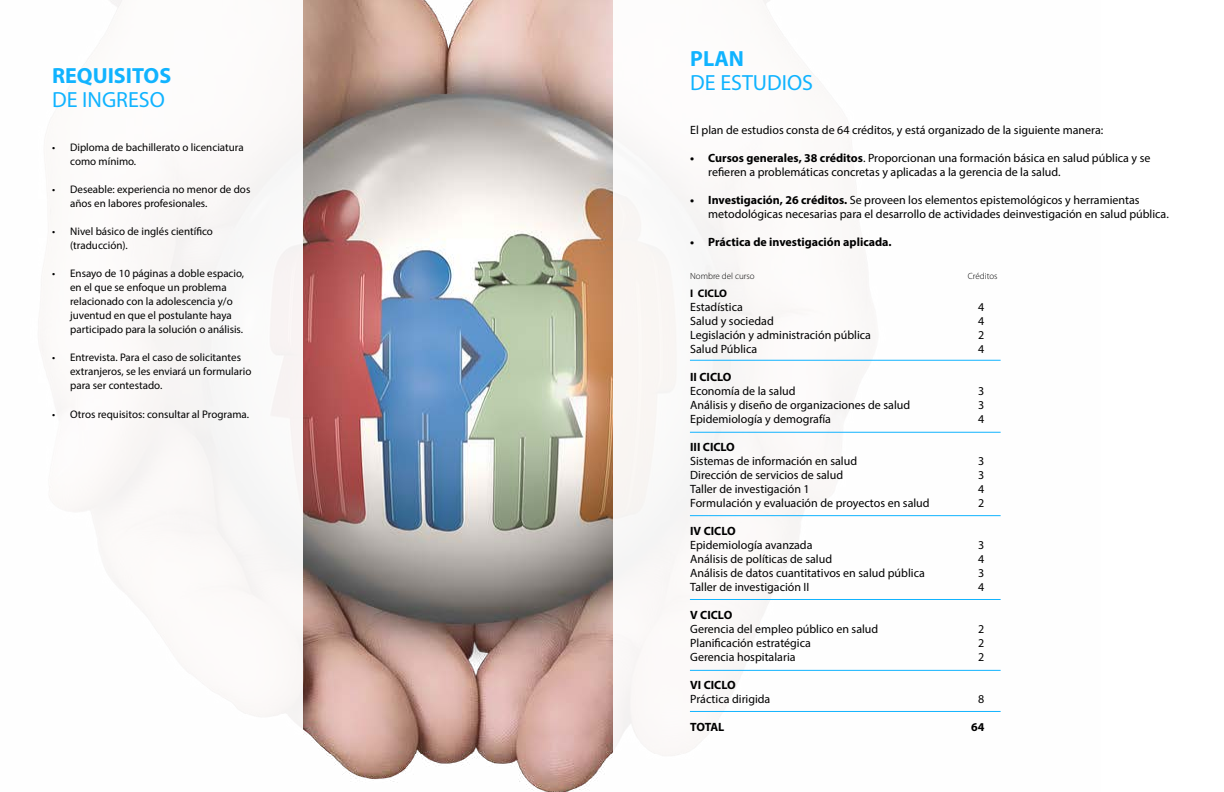
<style>
.page{position:relative;width:1224px;height:792px;background:#fff}
.page>*{position:absolute;margin:0;border:0;box-sizing:border-box;transform-origin:0 0}
.t1{font:22px "Myriad Pro";color:#10b3ff}
.t2{font:700 22px "Myriad Pro";color:#10b3ff}
.t3{font:12px/14px "Myriad Pro";color:#000}
.t4{font:700 12px "Myriad Pro";color:#000}
.t5{font:11px/14px "Myriad Pro";color:#000}
.t6{font:700 11px "Myriad Pro";color:#000}
.t7{font:300 9px "Myriad Pro";color:#000}
.s1{font-weight:700}
</style>
<div class="page">
<img style="left:302px;top:0;width:311px;height:792px">
<hr style="left:690px;top:432px;width:311px;height:1px;background:#10b3ff">
<hr style="left:690px;top:515px;width:311px;height:1px;background:#10b3ff">
<hr style="left:690px;top:599px;width:311px;height:1px;background:#10b3ff">
<hr style="left:690px;top:670px;width:311px;height:1px;background:#10b3ff">
<hr style="left:690px;top:711px;width:311px;height:1px;background:#10b3ff">
<hr style="left:690px;top:360px;width:311px;height:1px;background:#10b3ff">
<h1 class="t2" style="left:52px;top:61px;width:121px">REQUISITOS</h1>
<h1 class="t1" style="left:52px;top:86px;width:114px">DE INGRESO</h1>
<p class="t5" style="left:70px;top:140px;width:175px;text-indent:-18px">• Diploma de bachillerato o licenciatura como mínimo.</p>
<p class="t5" style="left:70px;top:182px;width:182px;text-indent:-18px">• Deseable: experiencia no menor de dos años en labores profesionales.</p>
<p class="t5" style="left:70px;top:224px;width:144px;text-indent:-18px">• Nivel básico de inglés científico (traducción).</p>
<p class="t5" style="left:70px;top:266px;width:176px;text-indent:-18px">• Ensayo de 10 páginas a doble espacio, en el que se enfoque un problema relacionado con la adolescencia y/o juventud en que el postulante haya participado para la solución o análisis.</p>
<p class="t5" style="left:70px;top:350px;width:183px;text-indent:-18px">• Entrevista. Para el caso de solicitantes extranjeros, se les enviará un formulario para ser contestado.</p>
<p class="t5" style="left:52px;top:407px;width:198px">• Otros requisitos: consultar al Programa.</p>
<h1 class="t2" style="left:690px;top:44px;width:55px">PLAN</h1>
<h1 class="t1" style="left:690px;top:69px;width:124px">DE ESTUDIOS</h1>
<p class="t3" style="left:690px;top:123px;width:415px">El plan de estudios consta de 64 créditos, y está organizado de la siguiente manera:</p>
<p class="t3" style="left:708px;top:151px;width:444px;text-indent:-18px"><span class="s1">• Cursos generales, 38 créditos</span>. Proporcionan una formación básica en salud pública y se refieren a problemáticas concretas y aplicadas a la gerencia de la salud.</p>
<p class="t3" style="left:708px;top:193px;width:462px;text-indent:-18px"><span class="s1">• Investigación, 26 créditos.</span> Se proveen los elementos epistemológicos y herramientas metodológicas necesarias para el desarrollo de actividades deinvestigación en salud pública.</p>
<p class="t4" style="left:690px;top:234px;width:203px">• Práctica de investigación aplicada.</p>
<p class="t7" style="left:690px;top:270px;width:66px">Nombre del curso</p>
<p class="t7" style="left:968px;top:270px;width:31px">Créditos</p>
<p class="t6" style="left:690px;top:286px;width:38px">I CICLO</p>
<p class="t3" style="left:690px;top:299px;width:54px">Estadística</p>
<p class="t3" style="left:978px;top:299px;width:8px">4</p>
<p class="t3" style="left:690px;top:313px;width:85px">Salud y sociedad</p>
<p class="t3" style="left:978px;top:313px;width:8px">4</p>
<p class="t3" style="left:690px;top:327px;width:182px">Legislación y administración pública</p>
<p class="t3" style="left:978px;top:327px;width:8px">2</p>
<p class="t3" style="left:690px;top:341px;width:68px">Salud Pública</p>
<p class="t3" style="left:978px;top:341px;width:8px">4</p>
<p class="t4" style="left:690px;top:369px;width:43px">II CICLO</p>
<p class="t3" style="left:690px;top:383px;width:107px">Economía de la salud</p>
<p class="t3" style="left:978px;top:383px;width:8px">3</p>
<p class="t3" style="left:690px;top:397px;width:222px">Análisis y diseño de organizaciones de salud</p>
<p class="t3" style="left:978px;top:397px;width:8px">3</p>
<p class="t3" style="left:690px;top:411px;width:142px">Epidemiología y demografía</p>
<p class="t3" style="left:978px;top:411px;width:8px">4</p>
<p class="t4" style="left:690px;top:439px;width:46px">III CICLO</p>
<p class="t3" style="left:690px;top:453px;width:168px">Sistemas de información en salud</p>
<p class="t3" style="left:978px;top:453px;width:8px">3</p>
<p class="t3" style="left:690px;top:467px;width:154px">Dirección de servicios de salud</p>
<p class="t3" style="left:978px;top:467px;width:8px">3</p>
<p class="t3" style="left:690px;top:481px;width:121px">Taller de investigación 1</p>
<p class="t3" style="left:978px;top:481px;width:8px">4</p>
<p class="t3" style="left:690px;top:495px;width:241px">Formulación y evaluación de proyectos en salud</p>
<p class="t3" style="left:978px;top:495px;width:8px">2</p>
<p class="t4" style="left:690px;top:523px;width:47px">IV CICLO</p>
<p class="t3" style="left:690px;top:537px;width:124px">Epidemiología avanzada</p>
<p class="t3" style="left:978px;top:537px;width:8px">3</p>
<p class="t3" style="left:690px;top:551px;width:143px">Análisis de políticas de salud</p>
<p class="t3" style="left:978px;top:551px;width:8px">4</p>
<p class="t3" style="left:690px;top:565px;width:236px">Análisis de datos cuantitativos en salud pública</p>
<p class="t3" style="left:978px;top:565px;width:8px">3</p>
<p class="t3" style="left:690px;top:579px;width:121px">Taller de investigación II</p>
<p class="t3" style="left:978px;top:579px;width:8px">4</p>
<p class="t4" style="left:690px;top:607px;width:44px">V CICLO</p>
<p class="t3" style="left:690px;top:621px;width:190px">Gerencia del empleo público en salud</p>
<p class="t3" style="left:978px;top:621px;width:8px">2</p>
<p class="t3" style="left:690px;top:635px;width:122px">Planificación estratégica</p>
<p class="t3" style="left:978px;top:635px;width:8px">2</p>
<p class="t3" style="left:690px;top:649px;width:107px">Gerencia hospitalaria</p>
<p class="t3" style="left:978px;top:649px;width:8px">2</p>
<p class="t4" style="left:690px;top:677px;width:47px">VI CICLO</p>
<p class="t3" style="left:690px;top:691px;width:82px">Práctica dirigida</p>
<p class="t3" style="left:978px;top:691px;width:8px">8</p>
<p class="t4" style="left:690px;top:719px;width:36px">TOTAL</p>
<p class="t4" style="left:971px;top:719px;width:15px">64</p>
</div>
